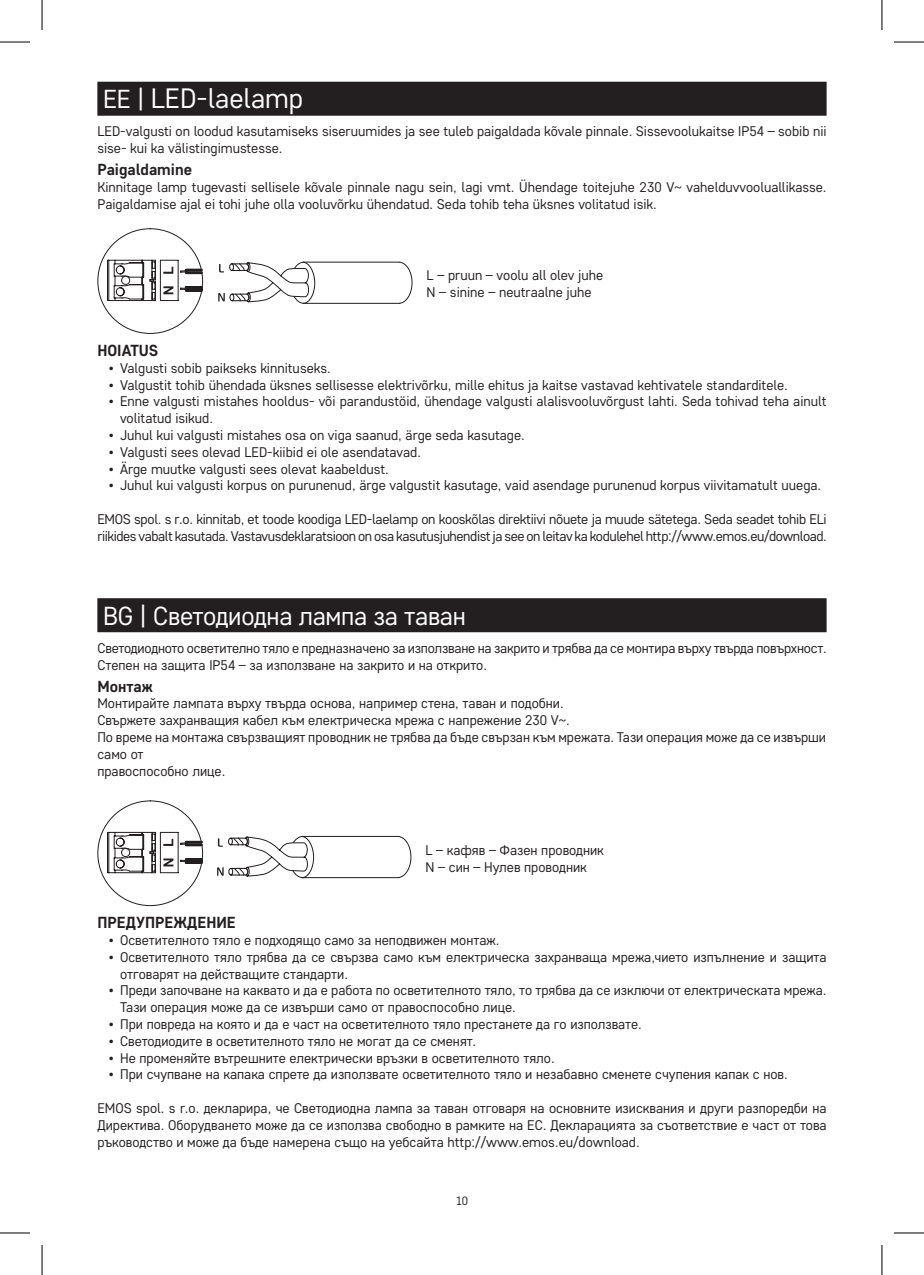
<style>
.page{position:relative;width:924px;height:1275px;background:#fff}
.page>*{position:absolute;margin:0;border:0;box-sizing:border-box;transform-origin:0 0}
.t1{font:28px "Core Sans D35";color:#fff}
.t2{font:26px "Core Sans D35";letter-spacing:-.01em;color:#fff}
.t3{font:700 16px "Core Sans D55";color:#231f20}
.t4{font:14px/16.8px "Core Sans D35";color:#231f20}
.t5{font:14px/16.8px "Core Sans D35";letter-spacing:-.03em;color:#231f20}
.t6{font:12px "Core Sans D35";color:#231f20}
.s1{font-size:26px}
</style>
<div class="page">
<div style="left:97px;top:82px;width:729px;height:34px;background:#231f20"></div>
<svg style="left:218px;top:261px;width:195px;height:43px"></svg>
<svg style="left:97px;top:228px;width:107px;height:106px"></svg>
<div style="left:97px;top:598px;width:729px;height:34px;background:#231f20"></div>
<svg style="left:217px;top:835px;width:194px;height:43px"></svg>
<svg style="left:97px;top:800px;width:107px;height:106px"></svg>
<hr style="left:0;top:42px;width:30px;height:1px;background:#000">
<hr style="left:893px;top:42px;width:30px;height:1px;background:#000">
<hr style="left:0;top:1232px;width:30px;height:1px;background:#000">
<hr style="left:893px;top:1232px;width:30px;height:1px;background:#000">
<hr style="left:42px;top:0;width:1px;height:30px;background:#000">
<hr style="left:42px;top:1245px;width:1px;height:30px;background:#000">
<hr style="left:881px;top:0;width:1px;height:30px;background:#000">
<hr style="left:881px;top:1245px;width:1px;height:30px;background:#000">
<h1 class="t1" style="left:103px;top:80px;width:202px"><span class="s1">EE |</span> LED-laelamp</h1>
<p class="t4" style="left:97px;top:122px;width:730px">LED-valgusti on loodud kasutamiseks siseruumides ja see tuleb paigaldada kõvale pinnale. Sissevoolukaitse IP54 – sobib nii sise- kui ka välistingimustesse.</p>
<p class="t3" style="left:97px;top:159px;width:96px">Paigaldamine</p>
<p class="t4" style="left:97px;top:178px;width:730px">Kinnitage lamp tugevasti sellisele kõvale pinnale nagu sein, lagi vmt. Ühendage toitejuhe 230 V~ vahelduvvooluallikasse.<br>Paigaldamise ajal ei tohi juhe olla vooluvõrku ühendatud. Seda tohib teha üksnes volitatud isik.</p>
<p class="t4" style="left:426px;top:267px;width:178px">L – pruun – voolu all olev juhe<br>N – sinine – neutraalne juhe</p>
<p class="t3" style="left:97px;top:340px;width:62px">HOIATUS</p>
<p class="t4" style="left:109px;top:359px;width:223px">• Valgusti sobib paikseks kinnituseks.</p>
<p class="t4" style="left:109px;top:376px;width:680px">• Valgustit tohib ühendada üksnes sellisesse elektrivõrku, mille ehitus ja kaitse vastavad kehtivatele standarditele.</p>
<p class="t4" style="left:120px;top:392px;width:707px;text-indent:-11px">• Enne valgusti mistahes hooldus- või parandustöid, ühendage valgusti alalisvooluvõrgust lahti. Seda tohivad teha ainult volitatud isikud.</p>
<p class="t4" style="left:109px;top:426px;width:417px">• Juhul kui valgusti mistahes osa on viga saanud, ärge seda kasutage.</p>
<p class="t4" style="left:109px;top:443px;width:313px">• Valgusti sees olevad LED-kiibid ei ole asendatavad.</p>
<p class="t4" style="left:109px;top:460px;width:281px">• Ärge muutke valgusti sees olevat kaabeldust.</p>
<p class="t4" style="left:109px;top:476px;width:713px">• Juhul kui valgusti korpus on purunenud, ärge valgustit kasutage, vaid asendage purunenud korpus viivitamatult uuega.</p>
<p class="t5" style="left:97px;top:510px;width:730px">EMOS spol. s r.o. kinnitab, et toode koodiga LED-laelamp on kooskõlas direktiivi nõuete ja muude sätetega. Seda seadet tohib ELi riikides vabalt kasutada. Vastavusdeklaratsioon on osa kasutusjuhendist ja see on leitav ka kodulehel http://www.emos.eu/download.</p>
<h2 class="t2" style="left:103px;top:598px;width:364px">BG | Светодиодна лампа за таван</h2>
<p class="t4" style="left:97px;top:639px;width:730px">Светодиодното осветително тяло е предназначено за използване на закрито и трябва да се монтира върху твърда повърхност.<br>Степен на защита IP54 – за използване на закрито и на открито.</p>
<p class="t3" style="left:97px;top:675px;width:57px">Монтаж</p>
<p class="t4" style="left:97px;top:694px;width:730px">Монтирайте лампата върху твърда основа, например стена, таван и подобни.<br>Свържете захранващия кабел към електрическа мрежа с напрежение 230 V~.<br>По време на монтажа свързващият проводник не трябва да бъде свързан към мрежата. Тази операция може да се извърши само от<br>правоспособно лице.</p>
<p class="t4" style="left:425px;top:841px;width:180px">L – кафяв – Фазен проводник<br>N – син – Нулев проводник</p>
<p class="t3" style="left:97px;top:912px;width:140px">ПРЕДУПРЕЖДЕНИЕ</p>
<p class="t4" style="left:109px;top:931px;width:392px">• Осветителното тяло е подходящо само за неподвижен монтаж.</p>
<p class="t4" style="left:120px;top:948px;width:707px;text-indent:-11px">• Осветителното тяло трябва да се свързва само към електрическа захранваща мрежа,чието изпълнение и защита отговарят на действащите стандарти.</p>
<p class="t4" style="left:120px;top:981px;width:707px;text-indent:-11px">• Преди започване на каквато и да е работа по осветителното тяло, то трябва да се изключи от електрическата мрежа.<br>Тази операция може да се извърши само от правоспособно лице.</p>
<p class="t4" style="left:109px;top:1015px;width:534px">• При повреда на която и да е част на осветителното тяло престанете да го използвате.</p>
<p class="t4" style="left:109px;top:1032px;width:369px">• Светодиодите в осветителното тяло не могат да се сменят.</p>
<p class="t4" style="left:109px;top:1048px;width:447px">• Не променяйте вътрешните електрически връзки в осветителното тяло.</p>
<p class="t4" style="left:109px;top:1065px;width:680px">• При счупване на капака спрете да използвате осветителното тяло и незабавно сменете счупения капак с нов.</p>
<p class="t4" style="left:97px;top:1099px;width:730px;text-align:justify">EMOS spol. s r.o. декларира, че Светодиодна лампа за таван отговаря на основните изисквания и други разпоредби на Директива. Оборудването може да се използва свободно в рамките на ЕС. Декларацията за съответствие е част от това ръководство и може да бъде намерена също на уебсайта http://www.emos.eu/download.</p>
<p class="t6" style="left:455px;top:1192px;width:14px">10</p>
</div>
